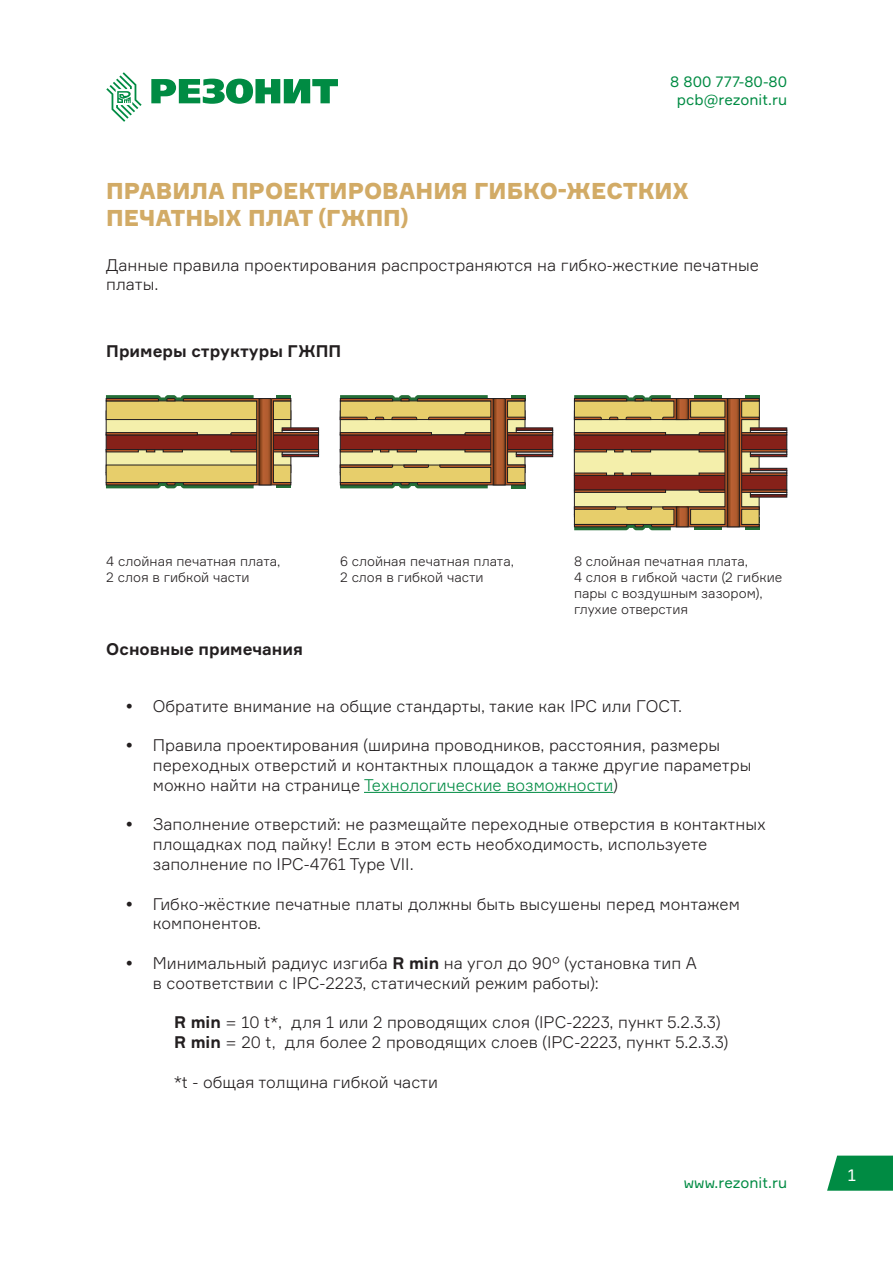
<style>
.page{position:relative;width:893px;height:1263px;background:#fff}
.page>*{position:absolute;margin:0;border:0;box-sizing:border-box;transform-origin:0 0}
.t1{font:900 22.5px/27px "Formular";color:#d2ab66}
.t2{font:300 16.5px/19.8px "Formular";color:#231f20}
.t3{font:700 16.5px "Formular";color:#231f20}
.t4{font:16.5px "Formular";color:#fff}
.t5{font:15px/18px "Formular";color:#008b43;text-align:center}
.t6{font:300 13.5px/16.2px "Formular";color:#231f20}
.s1{color:#008b43}
.s2{font-weight:700}
</style>
<div class="page">
<svg style="left:827px;top:1155px;width:66px;height:36px;background:#199655"></svg>
<svg style="left:151px;top:79px;width:187px;height:25px"></svg>
<svg style="left:106px;top:72px;width:36px;height:50px"></svg>
<hr style="left:364px;top:792px;width:249px;height:1px;background:#008b43">
<svg style="left:574px;top:395px;width:213px;height:135px;background:#b19369"></svg>
<svg style="left:678px;top:509px;width:8px;height:16px"></svg>
<div style="left:676px;top:507px;width:12px;height:20px;border:1px solid #211d1f"></div>
<svg style="left:729px;top:400px;width:8px;height:125px"></svg>
<div style="left:727px;top:398px;width:12px;height:129px;border:1px solid #211d1f"></div>
<svg style="left:678px;top:400px;width:8px;height:18px"></svg>
<div style="left:676px;top:398px;width:12px;height:22px;border:1px solid #211d1f"></div>
<svg style="left:340px;top:395px;width:213px;height:93px;background:#b49a69"></svg>
<svg style="left:495px;top:400px;width:8px;height:83px"></svg>
<div style="left:493px;top:398px;width:12px;height:87px;border:1px solid #211d1f"></div>
<svg style="left:106px;top:395px;width:213px;height:93px;background:#b89f6c"></svg>
<svg style="left:261px;top:400px;width:8px;height:83px"></svg>
<div style="left:259px;top:398px;width:12px;height:87px;border:1px solid #211d1f"></div>
<p class="t5" style="left:670px;top:72px;width:118px">8 800 777-80-80 pcb@rezonit.ru</p>
<h1 class="t1" style="left:106px;top:177px;width:584px">ПРАВИЛА ПРОЕКТИРОВАНИЯ ГИБКО-ЖЕСТКИХ<br>ПЕЧАТНЫХ ПЛАТ (ГЖПП)</h1>
<p class="t2" style="left:106px;top:255px;width:654px">Данные правила проектирования распространяются на гибко-жесткие печатные платы.</p>
<p class="t3" style="left:106px;top:340px;width:237px">Примеры структуры ГЖПП</p>
<p class="t6" style="left:106px;top:553px;width:176px">4 слойная печатная плата,<br>2 слоя в гибкой части</p>
<p class="t6" style="left:340px;top:553px;width:175px">6 слойная печатная плата,<br>2 слоя в гибкой части</p>
<p class="t6" style="left:574px;top:553px;width:210px">8 слойная печатная плата,<br>4 слоя в гибкой части (2 гибкие пары с воздушным зазором), глухие отверстия</p>
<p class="t3" style="left:106px;top:638px;width:198px">Основные примечания</p>
<p class="t2" style="left:126px;top:695px;width:558px">• Обратите внимание на общие стандарты, такие как IPC или ГОСТ.</p>
<p class="t2" style="left:153px;top:735px;width:600px;text-indent:-27px">• Правила проектирования (ширина проводников, расстояния, размеры переходных отверстий и контактных площадок а также другие параметры можно найти на странице <span class="s1">Технологические возможности</span>)</p>
<p class="t2" style="left:153px;top:814px;width:614px;text-indent:-27px">• Заполнение отверстий: не размещайте переходные отверстия в контактных площадках под пайку! Если в этом есть необходимость, используете заполнение по IPC-4761 Type VII.</p>
<p class="t2" style="left:153px;top:893px;width:589px;text-indent:-27px">• Гибко-жёсткие печатные платы должны быть высушены перед монтажем компонентов.</p>
<p class="t2" style="left:153px;top:953px;width:546px;text-indent:-27px">• Минимальный радиус изгиба <span class="s2">R min</span> на угол до 90° (установка тип А в соответствии с IPC-2223, статический режим работы):</p>
<p class="t2" style="left:174px;top:1012px;width:556px"><span class="s2">R min</span> = 10 t*, для 1 или 2 проводящих слоя (IPC-2223, пункт 5.2.3.3)<br><span class="s2">R min</span> = 20 t, для более 2 проводящих слоев (IPC-2223, пункт 5.2.3.3)</p>
<p class="t2" style="left:174px;top:1072px;width:265px">*t - общая толщина гибкой части</p>
<p class="t5" style="left:684px;top:1173px;width:105px">www.rezonit.ru</p>
<p class="t4" style="left:848px;top:1165px;width:10px">1</p>
</div>
